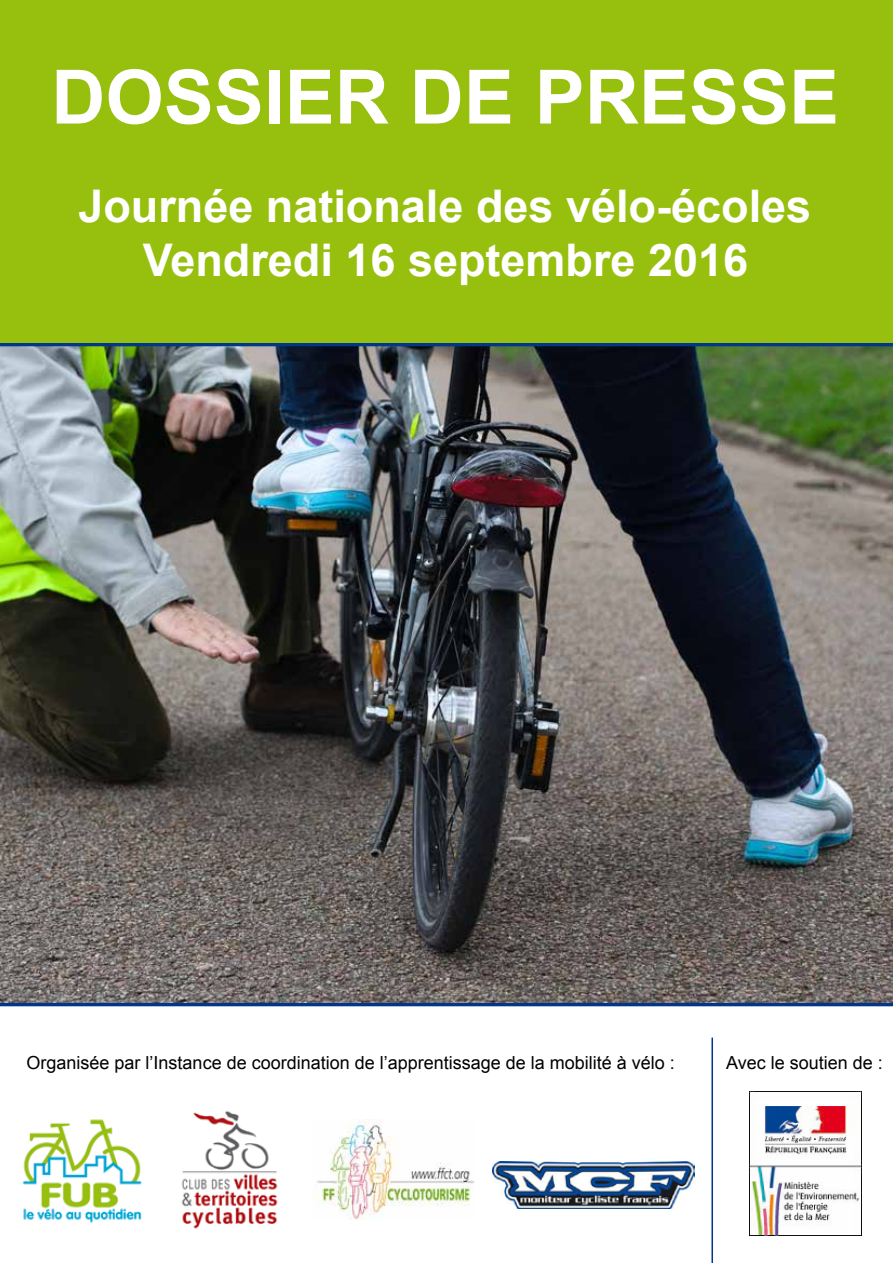
<style>
.page{position:relative;width:893px;height:1263px;background:#fff}
.page>*{position:absolute;margin:0;border:0;box-sizing:border-box;transform-origin:0 0}
.t1{font:700 75px "Arial";color:#fff}
.t2{font:700 45px/54px "Arial";color:#fff;text-align:center}
.t3{font:18px "Arial";color:#000}
</style>
<div class="page">
<div style="left:0;top:0;width:893px;height:343px;background:#97bf0d"></div>
<img style="left:0;top:343px;width:893px;height:663px">
<div style="left:0;top:46px;width:893px;height:108px;background:#97bf0d"></div>
<div style="left:0;top:189px;width:893px;height:116px;background:#97bf0d"></div>
<img style="left:22px;top:1119px;width:120px;height:104px">
<img style="left:181px;top:1111px;width:97px;height:118px">
<img style="left:314px;top:1119px;width:160px;height:100px">
<img style="left:492px;top:1161px;width:202px;height:48px">
<img style="left:749px;top:1091px;width:113px;height:145px">
<hr style="left:711px;top:1037px;width:2px;height:226px;background:#00378b">
<h1 class="t1" style="left:51px;top:48px;width:789px">DOSSIER DE PRESSE</h1>
<h2 class="t2" style="left:78px;top:181px;width:734px">Journée nationale des vélo-écoles<br>Vendredi 16 septembre 2016</h2>
<p class="t3" style="left:27px;top:1051px;width:650px">Organisée par l’Instance de coordination de l’apprentissage de la mobilité à vélo :</p>
<p class="t3" style="left:726px;top:1051px;width:158px">Avec le soutien de :</p>
</div>
